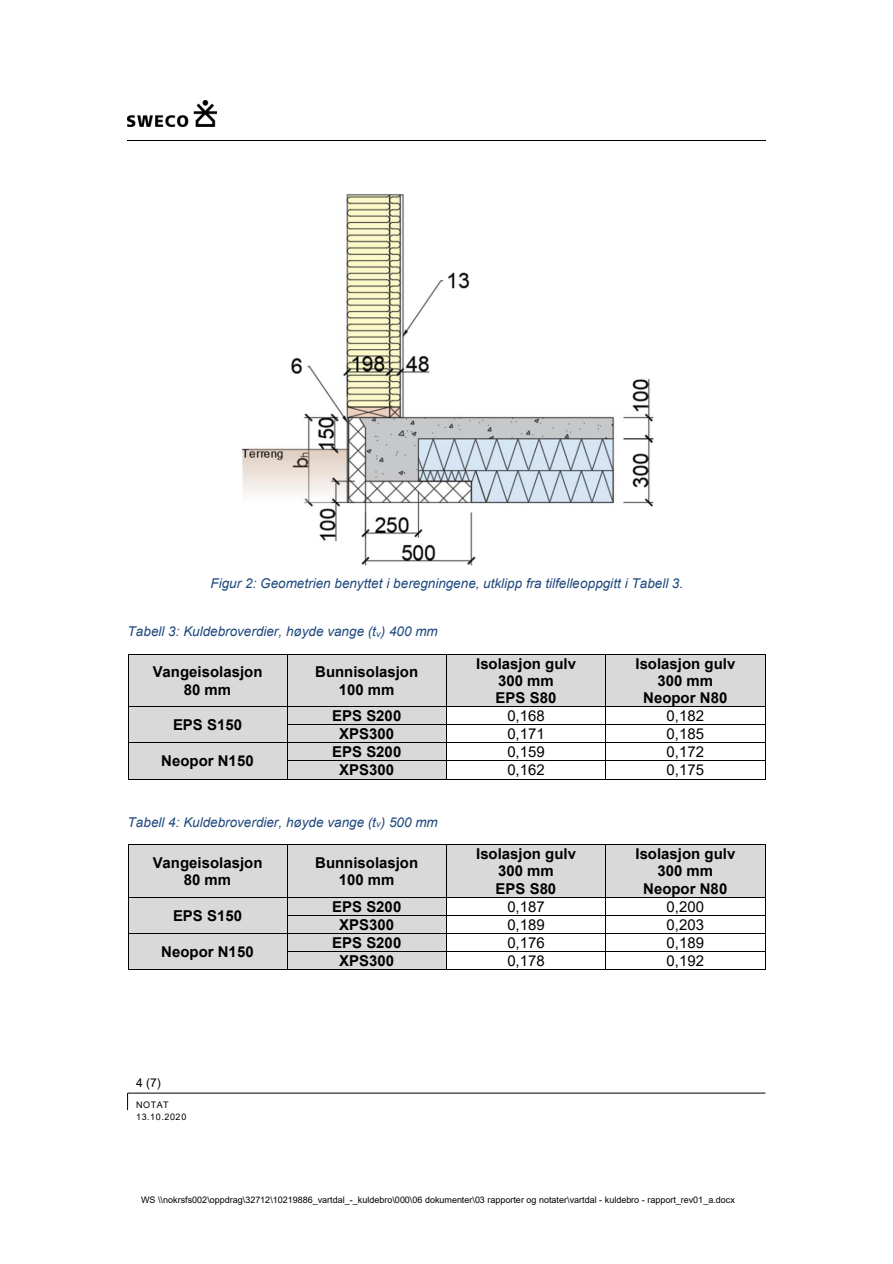
<style>
.page{position:relative;width:893px;height:1264px;background:#fff}
.page>*{position:absolute;margin:0;border:0;box-sizing:border-box;transform-origin:0 0}
.t1{font:700 15px/17.2px "Arial";color:#000;text-align:center}
.t2{font:15px "Arial";letter-spacing:.005em;color:#000}
.t3{font:italic 13.5px "Arial";color:#1f497d}
.t4{font:12px "Arial";color:#000}
.t5{font:9px "Arial";letter-spacing:.005em;color:#000}
.t6{font:9px/12px "Arial";letter-spacing:.065em;color:#000}
.s1{font-size:9px}
</style>
<div class="page">
<hr style="left:128px;top:140px;width:340px;height:1px;background:#000">
<hr style="left:468px;top:140px;width:298px;height:1px;background:#000">
<img style="left:128px;top:100px;width:88px;height:26px">
<svg style="left:127px;top:1092px;width:1px;height:17px"></svg>
<hr style="left:128px;top:1092px;width:637px;height:1px;background:#000">
<div style="left:128px;top:654px;width:159px;height:52px;background:#d9d9d9"></div>
<div style="left:287px;top:654px;width:159px;height:52px;background:#d9d9d9"></div>
<div style="left:447px;top:654px;width:158px;height:52px;background:#d9d9d9"></div>
<div style="left:606px;top:654px;width:159px;height:52px;background:#d9d9d9"></div>
<hr style="left:128px;top:653px;width:159px;height:1px;background:#000">
<hr style="left:288px;top:653px;width:158px;height:1px;background:#000">
<hr style="left:447px;top:653px;width:159px;height:1px;background:#000">
<hr style="left:606px;top:653px;width:159px;height:1px;background:#000">
<hr style="left:128px;top:654px;width:1px;height:52px;background:#000">
<hr style="left:287px;top:654px;width:1px;height:52px;background:#000">
<hr style="left:446px;top:654px;width:1px;height:52px;background:#000">
<hr style="left:606px;top:654px;width:1px;height:52px;background:#000">
<hr style="left:765px;top:654px;width:1px;height:52px;background:#000">
<div style="left:128px;top:707px;width:159px;height:35px;background:#d9d9d9"></div>
<div style="left:287px;top:707px;width:159px;height:17px;background:#d9d9d9"></div>
<hr style="left:128px;top:706px;width:159px;height:1px;background:#000">
<hr style="left:288px;top:706px;width:158px;height:1px;background:#000">
<hr style="left:447px;top:706px;width:159px;height:1px;background:#000">
<hr style="left:606px;top:706px;width:159px;height:1px;background:#000">
<div style="left:287px;top:725px;width:159px;height:17px;background:#d9d9d9"></div>
<hr style="left:288px;top:724px;width:158px;height:1px;background:#000">
<hr style="left:447px;top:724px;width:159px;height:1px;background:#000">
<hr style="left:606px;top:724px;width:159px;height:1px;background:#000">
<div style="left:128px;top:743px;width:159px;height:35px;background:#d9d9d9"></div>
<div style="left:287px;top:743px;width:159px;height:17px;background:#d9d9d9"></div>
<hr style="left:128px;top:742px;width:159px;height:1px;background:#000">
<hr style="left:288px;top:742px;width:158px;height:1px;background:#000">
<hr style="left:447px;top:742px;width:159px;height:1px;background:#000">
<hr style="left:606px;top:742px;width:159px;height:1px;background:#000">
<div style="left:287px;top:761px;width:159px;height:17px;background:#d9d9d9"></div>
<hr style="left:288px;top:760px;width:158px;height:1px;background:#000">
<hr style="left:447px;top:760px;width:159px;height:1px;background:#000">
<hr style="left:606px;top:760px;width:159px;height:1px;background:#000">
<svg style="left:128px;top:707px;width:1px;height:71px"></svg>
<hr style="left:128px;top:778px;width:159px;height:1px;background:#000">
<svg style="left:287px;top:706px;width:1px;height:73px"></svg>
<hr style="left:288px;top:778px;width:158px;height:1px;background:#000">
<svg style="left:446px;top:706px;width:1px;height:73px"></svg>
<hr style="left:447px;top:778px;width:159px;height:1px;background:#000">
<hr style="left:606px;top:778px;width:159px;height:1px;background:#000">
<svg style="left:765px;top:706px;width:1px;height:73px"></svg>
<div style="left:128px;top:845px;width:159px;height:51px;background:#d9d9d9"></div>
<div style="left:287px;top:845px;width:159px;height:51px;background:#d9d9d9"></div>
<div style="left:447px;top:845px;width:158px;height:51px;background:#d9d9d9"></div>
<div style="left:606px;top:845px;width:159px;height:51px;background:#d9d9d9"></div>
<hr style="left:128px;top:844px;width:159px;height:1px;background:#000">
<hr style="left:288px;top:844px;width:158px;height:1px;background:#000">
<hr style="left:447px;top:844px;width:159px;height:1px;background:#000">
<hr style="left:606px;top:844px;width:159px;height:1px;background:#000">
<hr style="left:128px;top:844px;width:1px;height:52px;background:#000">
<hr style="left:287px;top:844px;width:1px;height:52px;background:#000">
<hr style="left:446px;top:844px;width:1px;height:52px;background:#000">
<hr style="left:606px;top:844px;width:1px;height:52px;background:#000">
<hr style="left:765px;top:844px;width:1px;height:52px;background:#000">
<div style="left:128px;top:897px;width:159px;height:35px;background:#d9d9d9"></div>
<div style="left:287px;top:897px;width:159px;height:17px;background:#d9d9d9"></div>
<hr style="left:128px;top:896px;width:159px;height:1px;background:#000">
<hr style="left:288px;top:896px;width:158px;height:1px;background:#000">
<hr style="left:447px;top:896px;width:159px;height:1px;background:#000">
<hr style="left:606px;top:896px;width:159px;height:1px;background:#000">
<div style="left:287px;top:915px;width:159px;height:17px;background:#d9d9d9"></div>
<hr style="left:288px;top:914px;width:158px;height:1px;background:#000">
<hr style="left:447px;top:914px;width:159px;height:1px;background:#000">
<hr style="left:606px;top:914px;width:159px;height:1px;background:#000">
<div style="left:128px;top:933px;width:159px;height:35px;background:#d9d9d9"></div>
<div style="left:287px;top:933px;width:159px;height:17px;background:#d9d9d9"></div>
<hr style="left:128px;top:932px;width:159px;height:1px;background:#000">
<hr style="left:288px;top:932px;width:158px;height:1px;background:#000">
<hr style="left:447px;top:932px;width:159px;height:1px;background:#000">
<hr style="left:606px;top:932px;width:159px;height:1px;background:#000">
<div style="left:287px;top:951px;width:159px;height:17px;background:#d9d9d9"></div>
<hr style="left:288px;top:950px;width:158px;height:1px;background:#000">
<hr style="left:447px;top:950px;width:159px;height:1px;background:#000">
<hr style="left:606px;top:950px;width:159px;height:1px;background:#000">
<svg style="left:128px;top:897px;width:1px;height:71px"></svg>
<hr style="left:128px;top:968px;width:159px;height:1px;background:#000">
<svg style="left:287px;top:896px;width:1px;height:73px"></svg>
<hr style="left:288px;top:968px;width:158px;height:1px;background:#000">
<svg style="left:446px;top:896px;width:1px;height:73px"></svg>
<hr style="left:447px;top:968px;width:159px;height:1px;background:#000">
<hr style="left:606px;top:968px;width:159px;height:1px;background:#000">
<svg style="left:765px;top:896px;width:1px;height:73px"></svg>
<img style="left:241px;top:193px;width:413px;height:372px">
<p class="t3" style="left:210px;top:578px;width:474px">Figur 2: Geometrien benyttet i beregningene, utklipp fra tilfelleoppgitt i Tabell 3.</p>
<p class="t3" style="left:128px;top:626px;width:312px">Tabell 3: Kuldebroverdier, høyde vange (t<span class="s1">v</span>) 400 mm</p>
<p class="t1" style="left:153px;top:664px;width:111px">Vangeisolasjon<br>80 mm</p>
<p class="t1" style="left:315px;top:664px;width:104px">Bunnisolasjon<br>100 mm</p>
<p class="t1" style="left:476px;top:656px;width:101px">Isolasjon gulv<br>300 mm<br>EPS S80</p>
<p class="t1" style="left:636px;top:656px;width:101px">Isolasjon gulv<br>300 mm<br>Neopor N80</p>
<p class="t1" style="left:173px;top:717px;width:71px">EPS S150</p>
<p class="t1" style="left:332px;top:708px;width:71px">EPS S200</p>
<p class="t2" style="left:507px;top:710px;width:39px">0,168</p>
<p class="t2" style="left:667px;top:710px;width:39px">0,182</p>
<p class="t1" style="left:339px;top:726px;width:56px">XPS300</p>
<p class="t2" style="left:507px;top:728px;width:39px">0,171</p>
<p class="t2" style="left:667px;top:728px;width:39px">0,185</p>
<p class="t1" style="left:332px;top:744px;width:71px">EPS S200</p>
<p class="t2" style="left:507px;top:746px;width:39px">0,159</p>
<p class="t2" style="left:667px;top:746px;width:39px">0,172</p>
<p class="t1" style="left:339px;top:762px;width:56px">XPS300</p>
<p class="t2" style="left:507px;top:764px;width:39px">0,162</p>
<p class="t2" style="left:667px;top:764px;width:39px">0,175</p>
<p class="t3" style="left:128px;top:816px;width:312px">Tabell 4: Kuldebroverdier, høyde vange (t<span class="s1">v</span>) 500 mm</p>
<p class="t1" style="left:153px;top:855px;width:111px">Vangeisolasjon<br>80 mm</p>
<p class="t1" style="left:315px;top:855px;width:104px">Bunnisolasjon<br>100 mm</p>
<p class="t1" style="left:476px;top:846px;width:101px">Isolasjon gulv<br>300 mm<br>EPS S80</p>
<p class="t1" style="left:636px;top:846px;width:101px">Isolasjon gulv<br>300 mm<br>Neopor N80</p>
<p class="t1" style="left:173px;top:908px;width:71px">EPS S150</p>
<p class="t1" style="left:161px;top:753px;width:94px">Neopor N150</p>
<p class="t1" style="left:332px;top:899px;width:71px">EPS S200</p>
<p class="t2" style="left:507px;top:900px;width:39px">0,187</p>
<p class="t2" style="left:667px;top:900px;width:39px">0,200</p>
<p class="t1" style="left:339px;top:917px;width:56px">XPS300</p>
<p class="t2" style="left:507px;top:918px;width:39px">0,189</p>
<p class="t2" style="left:667px;top:918px;width:39px">0,203</p>
<p class="t1" style="left:161px;top:944px;width:94px">Neopor N150</p>
<p class="t4" style="left:136px;top:1077px;width:26px">4 (7)</p>
<p class="t6" style="left:136px;top:1099px;width:52px">NOTAT<br>13.10.2020</p>
<p class="t1" style="left:332px;top:935px;width:71px">EPS S200</p>
<p class="t2" style="left:507px;top:936px;width:39px">0,176</p>
<p class="t2" style="left:667px;top:936px;width:39px">0,189</p>
<p class="t1" style="left:339px;top:953px;width:56px">XPS300</p>
<p class="t2" style="left:507px;top:954px;width:39px">0,178</p>
<p class="t2" style="left:667px;top:954px;width:39px">0,192</p>
<p class="t5" style="left:141px;top:1196px;width:595px">WS \\nokrsfs002\oppdrag\32712\10219886_vartdal_-_kuldebro\000\06 dokumenter\03 rapporter og notater\vartdal - kuldebro - rapport_rev01_a.docx</p>
</div>
